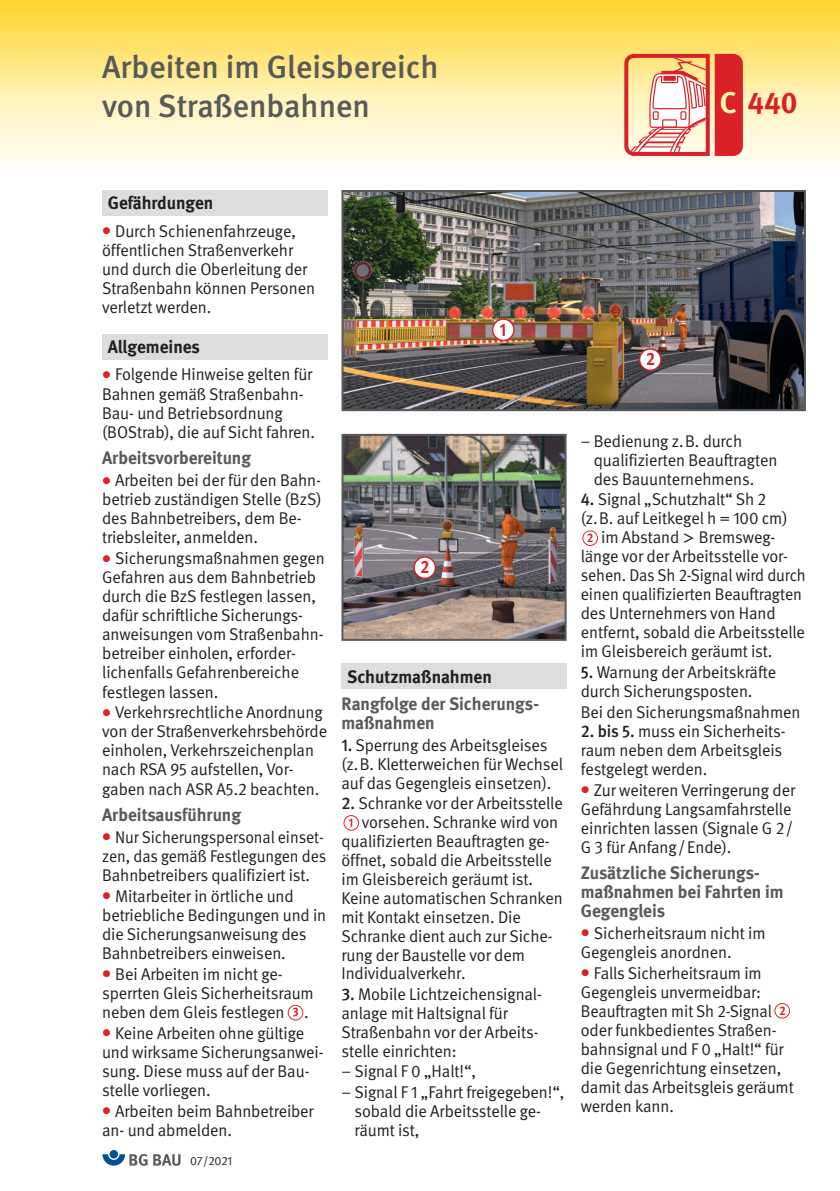
<style>
.page{position:relative;width:840px;height:1191px;background:#fff}
.page>*{position:absolute;margin:0;border:0;box-sizing:border-box;transform-origin:0 0}
.t1{font:500 32px/39px "DGUV Meta";color:#58595b}
.t2{font:700 30px "DGUV Meta";color:#da2128}
.t3{font:700 18px/19px "DGUV Meta";color:#58595b}
.t4{font:700 18px "DGUV Meta";color:#231f20}
.t5{font:700 18px "DGUV Meta";color:#da2128;scale:.9 1}
.t6{font:17px/19px "DGUV Meta";letter-spacing:-.005em;color:#231f20}
.t7{font:17px/19px "DGUV Meta";letter-spacing:-.005em;color:#231f20;scale:.94 1}
.t8{font:17px "DGUV Meta";letter-spacing:-.005em;color:#231f20;scale:.95 1}
.t9{font:700 12.4px "DGUV Meta";color:#da2128;scale:.9 1}
.t10{font:12px "DGUV Meta";letter-spacing:-.005em;color:#231f20}
.s1{color:#fff9ae}
.s2{color:#da2128}
.s3{font-weight:500}
.s4{font-family:"Lucida Grande"}
</style>
<div class="page">
<svg style="left:0;top:96px;width:839px;height:70px;background:#fef7d7"></svg>
<img style="left:0;top:0;width:839px;height:96px">
<svg style="left:624px;top:54px;width:80px;height:102px"></svg>
<div style="left:714px;top:54px;width:28px;height:102px;background:#da2128"></div>
<div style="left:102px;top:190px;width:225px;height:25px;background:#dcddde"></div>
<div style="left:341px;top:663px;width:225px;height:26px;background:#dcddde"></div>
<img style="left:344px;top:193px;width:458px;height:215px">
<div style="left:341px;top:190px;width:464px;height:221px;border:2px solid #58595b"></div>
<svg style="left:491px;top:318px;width:23px;height:23px"></svg>
<div style="left:493px;top:320px;width:20px;height:20px;background:#fff;border-radius:50%"></div>
<svg style="left:638px;top:348px;width:23px;height:23px"></svg>
<div style="left:640px;top:350px;width:19px;height:19px;background:#fff;border-radius:50%"></div>
<svg style="left:343px;top:815px;width:16px;height:15px"></svg>
<div style="left:344px;top:816px;width:14px;height:13px;background:#fff;border-radius:50%"></div>
<div style="left:102px;top:334px;width:225px;height:25px;background:#dcddde"></div>
<svg style="left:582px;top:530px;width:15px;height:16px"></svg>
<div style="left:583px;top:531px;width:13px;height:14px;background:#fff;border-radius:50%"></div>
<svg style="left:774px;top:1003px;width:15px;height:15px"></svg>
<div style="left:775px;top:1004px;width:13px;height:13px;background:#fff;border-radius:50%"></div>
<div style="left:109px;top:1150px;width:9px;height:8px;background:#00519c;border-radius:50%"></div>
<svg style="left:102px;top:1154px;width:45px;height:11px"></svg>
<svg style="left:153px;top:1154px;width:27px;height:11px"></svg>
<svg style="left:287px;top:1005px;width:16px;height:15px"></svg>
<div style="left:288px;top:1005px;width:14px;height:14px;background:#fff;border-radius:50%"></div>
<img style="left:344px;top:437px;width:219px;height:201px">
<div style="left:341px;top:434px;width:225px;height:207px;border:2px solid #58595b"></div>
<svg style="left:413px;top:556px;width:23px;height:23px"></svg>
<div style="left:414px;top:558px;width:20px;height:19px;background:#fff;border-radius:50%"></div>
<h1 class="t1" style="left:102px;top:47px;width:337px">Arbeiten im Gleisbereich von Straßenbahnen</h1>
<h2 class="t2" style="left:719px;top:90px;width:79px"><span class="s1">C</span> 440</h2>
<p class="t4" style="left:108px;top:196px;width:107px">Gefährdungen</p>
<p class="t6" style="left:102px;top:223px;width:214px"><span class="s2">●</span> Durch Schienenfahrzeuge, öffentlichen Straßenverkehr und durch die Oberleitung der<br>Straßenbahn können Personen verletzt werden.</p>
<p class="t4" style="left:108px;top:339px;width:94px">Allgemeines</p>
<p class="t6" style="left:102px;top:366px;width:214px"><span class="s2">●</span> Folgende Hinweise gelten für<br>Bahnen gemäß Straßenbahn-<br>Bau- und Betriebsordnung (BOStrab), die auf Sicht fahren.</p>
<p class="t3" style="left:102px;top:450px;width:150px">Arbeitsvorbereitung</p>
<p class="t6" style="left:102px;top:472px;width:221px"><span class="s2">●</span> Arbeiten bei der für den Bahn&shy;betrieb zuständigen Stelle (BzS) des Bahnbetreibers, dem Be&shy;triebsleiter, anmelden.</p>
<p class="t6" style="left:102px;top:550px;width:224px"><span class="s2">●</span> Sicherungsmaßnahmen gegen<br>Gefahren aus dem Bahnbetrieb durch die BzS festlegen lassen, dafür schriftliche Siche rungs - anweisungen vom Straßenbahn&shy;betreiber einholen, erforder - lichenfalls Gefahrenbereiche festlegen lassen.</p>
<p class="t6" style="left:102px;top:704px;width:226px"><span class="s2">●</span> Verkehrsrechtliche Anordnung von der Straßenverkehrsbehörde einholen, Verkehrszeichenplan nach RSA 95 aufstellen, Vor - gaben nach ASR A5.2 beachten.</p>
<p class="t3" style="left:102px;top:806px;width:140px">Arbeitsausführung</p>
<p class="t7" style="left:102px;top:828px;width:240px"><span class="s2">●</span> Nur Sicherungspersonal einset - zen, das gemäß Festlegungen des<br>Bahnbetreibers qualifiziert ist.</p>
<p class="t6" style="left:102px;top:887px;width:225px"><span class="s2">●</span> Mitarbeiter in örtliche und betriebliche Bedingungen und in die Sicherungsanweisung des<br>Bahnbetreibers einweisen.</p>
<p class="t6" style="left:102px;top:965px;width:213px"><span class="s2">●</span> Bei Arbeiten im nicht ge - sperrten Gleis Sicherheitsraum neben dem Gleis festlegen .</p>
<p class="t6" style="left:102px;top:1024px;width:223px"><span class="s2">●</span> Keine Arbeiten ohne gültige und wirksame Sicherungsanwei&shy;sung. Diese muss auf der Bau&shy;stelle vorliegen.</p>
<p class="t6" style="left:102px;top:1102px;width:213px"><span class="s2">●</span> Arbeiten beim Bahnbetreiber an- und abmelden.</p>
<p class="t9" style="left:293px;top:1007px;width:8px">3</p>
<p class="t10" style="left:190px;top:1156px;width:44px">07/2021</p>
<p class="t5" style="left:499px;top:322px;width:9px">1</p>
<p class="t5" style="left:420px;top:560px;width:12px">2</p>
<p class="t4" style="left:347px;top:669px;width:146px">Schutzmaßnahmen</p>
<p class="t3" style="left:341px;top:696px;width:199px">Rangfolge der Sicherungs&shy;maßnahmen</p>
<p class="t6" style="left:341px;top:737px;width:223px"><span class="s3">1.</span> Sperrung des Arbeitsgleises (z.B. Kletterweichen für Wechsel auf das Gegengleis einsetzen).</p>
<p class="t6" style="left:341px;top:795px;width:223px"><span class="s3">2.</span> Schranke vor der Arbeitsstelle</p>
<p class="t6" style="left:361px;top:814px;width:198px">vorsehen. Schranke wird von</p>
<p class="t6" style="left:341px;top:833px;width:210px">qualifizierten Beauftragten ge-</p>
<p class="t6" style="left:341px;top:852px;width:212px">öffnet, sobald die Arbeitsstelle</p>
<p class="t6" style="left:341px;top:870px;width:193px">im Gleisbereich geräumt ist.</p>
<p class="t6" style="left:341px;top:889px;width:223px">Keine automatischen Schranken</p>
<p class="t6" style="left:341px;top:908px;width:181px">mit Kontakt einsetzen. Die</p>
<p class="t6" style="left:341px;top:927px;width:212px">Schranke dient auch zur Siche-</p>
<p class="t6" style="left:341px;top:946px;width:185px">rung der Baustelle vor dem</p>
<p class="t6" style="left:341px;top:965px;width:125px">Individualverkehr.</p>
<p class="t6" style="left:341px;top:986px;width:202px"><span class="s3">3.</span> Mobile Lichtzeichensignal - anlage mit Haltsignal für<br>Straßenbahn vor der Arbeits - stelle einrichten:</p>
<p class="t6" style="left:341px;top:1062px;width:224px;line-height:20.6px">− Signal F 0 „Halt!“,<br>− Signal F 1 „Fahrt freigegeben!“,</p>
<p class="t6" style="left:354px;top:1102px;width:188px">sobald die Arbeitsstelle ge&shy;räumt ist,</p>
<p class="t9" style="left:348px;top:817px;width:7px">1</p>
<p class="t5" style="left:645px;top:352px;width:12px">2</p>
<p class="t6" style="left:593px;top:432px;width:185px;text-indent:-13px">− Bedienung z.B. durch qualifizierten Beauftragten des Bauunternehmens.</p>
<p class="t6" style="left:580px;top:491px;width:187px"><span class="s3">4.</span> Signal „Schutzhalt“ Sh 2</p>
<p class="t6" style="left:580px;top:510px;width:208px">(z.B. auf Leitkegel h = 100 cm)</p>
<p class="t6" style="left:600px;top:529px;width:176px">im Abstand <span class="s4">&gt;</span> Bremsweg -</p>
<p class="t6" style="left:580px;top:548px;width:209px">länge vor der Arbeitsstelle vor -</p>
<p class="t7" style="left:580px;top:567px;width:241px">sehen. Das Sh 2-Signal wird durch</p>
<p class="t8" style="left:580px;top:588px;width:234px">einen qualifizierten Beauftragten</p>
<p class="t6" style="left:580px;top:605px;width:196px">des Unternehmers von Hand</p>
<p class="t6" style="left:580px;top:624px;width:226px">entfernt, sobald die Arbeitsstelle</p>
<p class="t6" style="left:580px;top:643px;width:193px">im Gleisbereich geräumt ist.</p>
<p class="t6" style="left:580px;top:664px;width:197px"><span class="s3">5.</span> Warnung der Arbeitskräfte durch Sicherungsposten.</p>
<p class="t6" style="left:580px;top:703px;width:221px">Bei den Sicherungsmaßnahmen</p>
<p class="t6" style="left:580px;top:722px;width:206px"><span class="s3">2. bis 5.</span> muss ein Sicherheits&shy;raum neben dem Arbeitsgleis festgelegt werden.</p>
<p class="t6" style="left:580px;top:781px;width:216px"><span class="s2">●</span> Zur weiteren Verringerung der<br>Gefährdung Langsamfahrstelle einrichten lassen (Signale G 2/<br>G 3 für Anfang/Ende).</p>
<p class="t3" style="left:580px;top:864px;width:204px">Zusätzliche Sicherungs - maßnahmen bei Fahrten im<br>Gegengleis</p>
<p class="t6" style="left:580px;top:924px;width:186px"><span class="s2">●</span> Sicherheitsraum nicht im<br>Gegengleis anordnen.</p>
<p class="t6" style="left:580px;top:964px;width:214px"><span class="s2">●</span> Falls Sicherheitsraum im<br>Gegengleis unvermeidbar:<br>Beauftragten mit Sh 2-Signal oder funkbedientes Straßen&shy;bahnsignal und F 0 „Halt!“ für die Gegen richtung einsetzen, damit das Arbeitsgleis geräumt werden kann.</p>
<p class="t9" style="left:587px;top:533px;width:8px">2</p>
<p class="t9" style="left:778px;top:1005px;width:8px">2</p>
</div>
